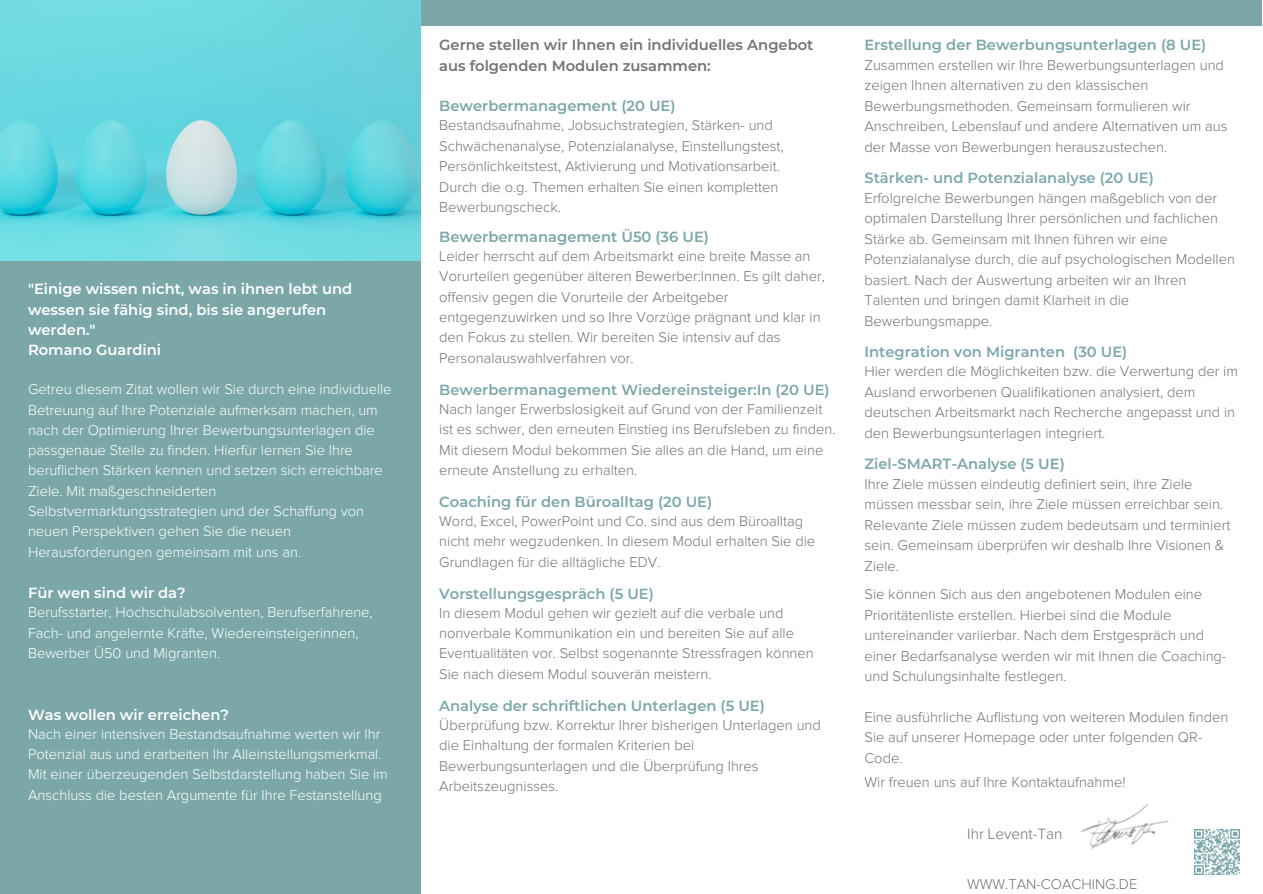
<style>
.page{position:relative;width:1263px;height:894px;background:#fff}
.page>*{position:absolute;margin:0;border:0;box-sizing:border-box;transform-origin:0 0}
.t1{font:300 15.45px "Proxima Nova";color:#737373}
.t2{font:300 14.7px/20.4px "Proxima Nova";color:#737373}
.t3{font:300 14.7px/20.2px "Proxima Nova";color:#fff}
.t4{font:600 14.7px "Montserrat";color:#7ba7a8}
.t5{font:600 14.7px/20.2px "Montserrat";color:#fff}
.t6{font:600 14.7px "Montserrat";color:#7da8ae}
.t7{font:600 14.7px/20.4px "Montserrat";color:#737373}
</style>
<div class="page">
<div style="left:0;top:0;width:420px;height:893px;background:#7ba7a8"></div>
<div style="left:421px;top:0;width:840px;height:25px;background:#7ba7a8"></div>
<img style="left:0;top:0;width:421px;height:260px">
<img style="left:1194px;top:829px;width:45px;height:45px">
<img style="left:1081px;top:804px;width:88px;height:45px">
<p class="t5" style="left:28px;top:279px;width:326px">"Einige wissen nicht, was in ihnen lebt und wessen sie fähig sind, bis sie angerufen werden."<br>Romano Guardini</p>
<p class="t3" style="left:28px;top:380px;width:365px">Getreu diesem Zitat wollen wir Sie durch eine individuelle Betreuung auf Ihre Potenziale aufmerksam machen, um nach der Optimierung Ihrer Bewerbungsunterlagen die passgenaue Stelle zu finden. Hierfür lernen Sie Ihre beruflichen Stärken kennen und setzen sich erreichbare Ziele. Mit maßgeschneiderten Selbstvermarktungsstrategien und der Schaffung von neuen Perspektiven gehen Sie die neuen Herausforderungen gemeinsam mit uns an.</p>
<p class="t5" style="left:28px;top:582px;width:159px">Für wen sind wir da?</p>
<p class="t3" style="left:28px;top:602px;width:346px">Berufsstarter, Hochschulabsolventen, Berufserfahrene,<br>Fach- und angelernte Kräfte, Wiedereinsteigerinnen,<br>Bewerber Ü50 und Migranten.</p>
<p class="t5" style="left:28px;top:704px;width:203px">Was wollen wir erreichen?</p>
<p class="t3" style="left:28px;top:724px;width:361px">Nach einer intensiven Bestandsaufnahme werten wir Ihr Potenzial aus und erarbeiten Ihr Alleinstellungsmerkmal.<br>Mit einer überzeugenden Selbstdarstellung haben Sie im Anschluss die besten Argumente für Ihre Festanstellung</p>
<p class="t7" style="left:439px;top:35px;width:376px">Gerne stellen wir Ihnen ein individuelles Angebot aus folgenden Modulen zusammen:</p>
<p class="t4" style="left:439px;top:97px;width:238px">Bewerbermanagement (20 UE)</p>
<p class="t2" style="left:439px;top:116px;width:346px">Bestandsaufnahme, Jobsuchstrategien, Stärken- und Schwächenanalyse, Potenzialanalyse, Einstellungstest, Persönlichkeitstest, Aktivierung und Motivationsarbeit.<br>Durch die o.g. Themen erhalten Sie einen kompletten Bewerbungscheck.</p>
<p class="t4" style="left:439px;top:227px;width:271px">Bewerbermanagement Ü50 (36 UE)</p>
<p class="t2" style="left:439px;top:246px;width:387px">Leider herrscht auf dem Arbeitsmarkt eine breite Masse an Vorurteilen gegenüber älteren Bewerber:Innen. Es gilt daher, offensiv gegen die Vorurteile der Arbeitgeber entgegenzuwirken und so Ihre Vorzüge prägnant und klar in den Fokus zu stellen. Wir bereiten Sie intensiv auf das Personalauswahlverfahren vor.</p>
<p class="t4" style="left:439px;top:380px;width:392px">Bewerbermanagement Wiedereinsteiger:In (20 UE)</p>
<p class="t2" style="left:439px;top:399px;width:398px">Nach langer Erwerbslosigkeit auf Grund von der Familienzeit ist es schwer, den erneuten Einstieg ins Berufsleben zu finden.<br>Mit diesem Modul bekommen Sie alles an die Hand, um eine erneute Anstellung zu erhalten.</p>
<p class="t4" style="left:439px;top:492px;width:274px">Coaching für den Büroalltag (20 UE)</p>
<p class="t2" style="left:439px;top:511px;width:377px">Word, Excel, PowerPoint und Co. sind aus dem Büroalltag nicht mehr wegzudenken. In diesem Modul erhalten Sie die<br>Grundlagen für die alltägliche EDV.</p>
<p class="t6" style="left:439px;top:584px;width:216px">Vorstellungsgespräch (5 UE)</p>
<p class="t2" style="left:439px;top:603px;width:376px">In diesem Modul gehen wir gezielt auf die verbale und nonverbale Kommunikation ein und bereiten Sie auf alle Eventualitäten vor. Selbst sogenannte Stressfragen können Sie nach diesem Modul souverän meistern.</p>
<p class="t4" style="left:439px;top:696px;width:327px">Analyse der schriftlichen Unterlagen (5 UE)</p>
<p class="t2" style="left:439px;top:715px;width:383px">Überprüfung bzw. Korrektur Ihrer bisherigen Unterlagen und die Einhaltung der formalen Kriterien bei Bewerbungsunterlagen und die Überprüfung Ihres Arbeitszeugnisses.</p>
<p class="t4" style="left:864px;top:36px;width:343px">Erstellung der Bewerbungsunterlagen (8 UE)</p>
<p class="t2" style="left:864px;top:55px;width:364px">Zusammen erstellen wir Ihre Bewerbungsunterlagen und zeigen Ihnen alternativen zu den klassischen Bewerbungsmethoden. Gemeinsam formulieren wir Anschreiben, Lebenslauf und andere Alternativen um aus der Masse von Bewerbungen herauszustechen.</p>
<p class="t6" style="left:864px;top:169px;width:291px">Stärken- und Potenzialanalyse (20 UE)</p>
<p class="t2" style="left:864px;top:188px;width:372px">Erfolgreiche Bewerbungen hängen maßgeblich von der optimalen Darstellung Ihrer persönlichen und fachlichen Stärke ab. Gemeinsam mit Ihnen führen wir eine Potenzialanalyse durch, die auf psychologischen Modellen basiert. Nach der Auswertung arbeiten wir an Ihren Talenten und bringen damit Klarheit in die Bewerbungsmappe.</p>
<p class="t6" style="left:864px;top:342px;width:264px">Integration von Migranten (30 UE)</p>
<p class="t2" style="left:864px;top:362px;width:375px">Hier werden die Möglichkeiten bzw. die Verwertung der im Ausland erworbenen Qualifikationen analysiert, dem deutschen Arbeitsmarkt nach Recherche angepasst und in den Bewerbungsunterlagen integriert.</p>
<p class="t4" style="left:864px;top:455px;width:202px">Ziel-SMART-Analyse (5 UE)</p>
<p class="t2" style="left:864px;top:474px;width:367px">Ihre Ziele müssen eindeutig definiert sein, ihre Ziele müssen messbar sein, ihre Ziele müssen erreichbar sein.<br>Relevante Ziele müssen zudem bedeutsam und terminiert sein. Gemeinsam überprüfen wir deshalb Ihre Visionen &amp; Ziele.</p>
<p class="t2" style="left:864px;top:584px;width:363px">Sie können Sich aus den angebotenen Modulen eine Prioritätenliste erstellen. Hierbei sind die Module untereinander variierbar. Nach dem Erstgespräch und einer Bedarfsanalyse werden wir mit Ihnen die Coaching&shy;und Schulungsinhalte festlegen.</p>
<p class="t2" style="left:864px;top:707px;width:365px">Eine ausführliche Auflistung von weiteren Modulen finden<br>Sie auf unserer Homepage oder unter folgenden QR-<br>Code.</p>
<p class="t2" style="left:864px;top:772px;width:263px">Wir freuen uns auf Ihre Kontaktaufnahme!</p>
<p class="t1" style="left:967px;top:826px;width:97px">Ihr Levent-Tan</p>
<p class="t2" style="left:967px;top:874px;width:172px">WWW.TAN-COACHING.DE</p>
</div>
